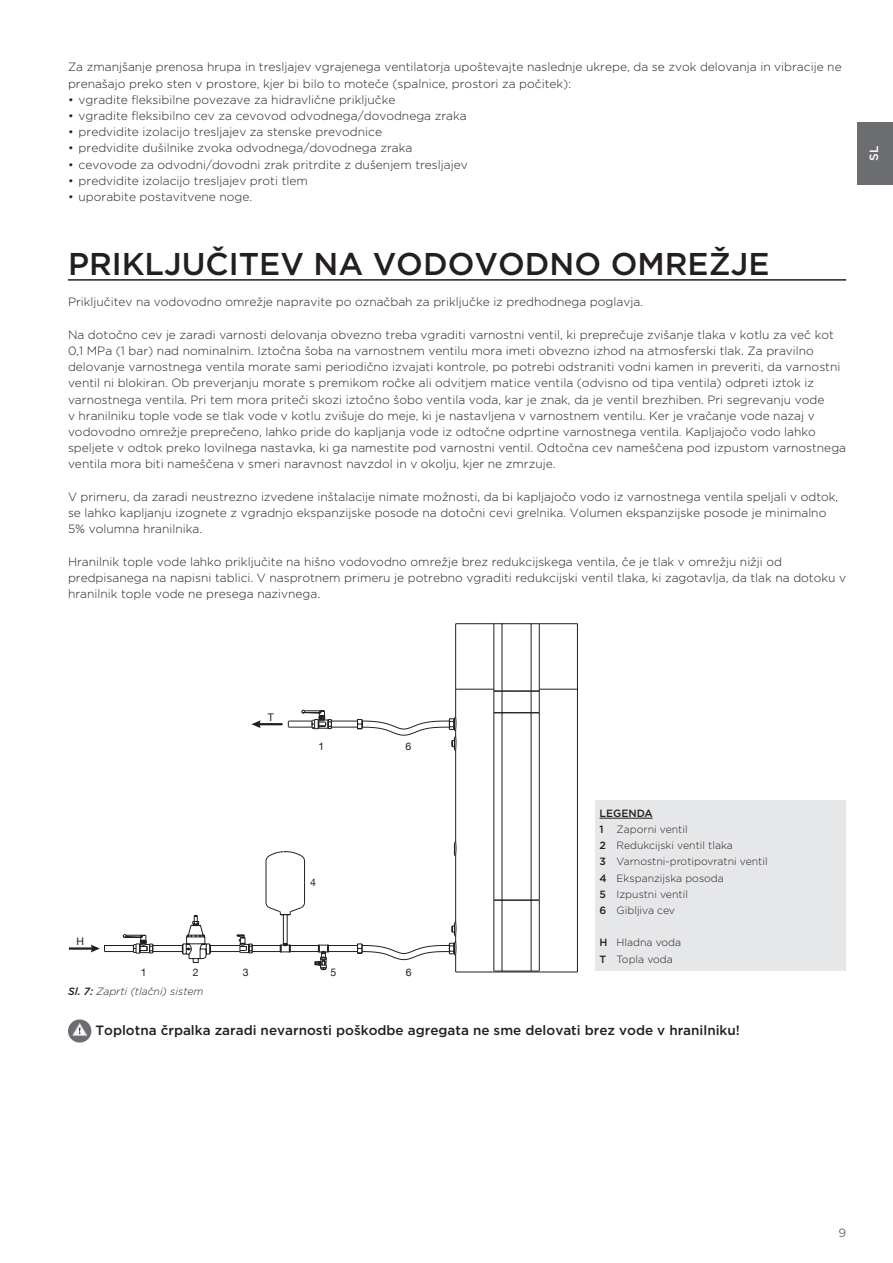
<style>
.page{position:relative;width:893px;height:1263px;background:#fff}
.page>*{position:absolute;margin:0;border:0;box-sizing:border-box;transform-origin:0 0}
.t1{font:500 31.5px "Gotham";color:#231f20}
.t2{font:500 13.5px "Gotham";color:#231f20}
.t3{font:300 12px/16.2px "Gotham";color:#231f20}
.t4{font:500 12px "Gotham";color:#fff}
.t5{font:12px "Gotham";color:#6c6d70}
.t6{font:300 10.5px/16.2px "Gotham";color:#231f20}
.t7{font:italic 300 10.5px "Gotham";color:#231f20}
.t8{font:10.5px "Helvetica Neue LT Com";color:#231f20}
.s1{font-weight:500}
</style>
<div class="page">
<div style="left:68px;top:1019px;width:23px;height:23px;background:#6c6d70;border-radius:50%"></div>
<svg style="left:72px;top:1022px;width:16px;height:14px"></svg>
<hr style="left:68px;top:279px;width:778px;height:2px;background:#231f20">
<div style="left:595px;top:800px;width:251px;height:171px;background:#e6e7e9"></div>
<hr style="left:599px;top:818px;width:54px;height:1px;background:#231f20">
<svg style="left:455px;top:623px;width:84px;height:66px"></svg>
<hr style="left:494px;top:624px;width:1px;height:65px;background:#231f20">
<hr style="left:539px;top:624px;width:1px;height:65px;background:#231f20">
<svg style="left:531px;top:623px;width:47px;height:1px"></svg>
<svg style="left:456px;top:623px;width:46px;height:1px"></svg>
<hr style="left:69px;top:947px;width:26px;height:3px;background:#231f20">
<svg style="left:91px;top:689px;width:487px;height:284px"></svg>
<div style="left:857px;top:122px;width:36px;height:63px;background:#6c6d70"></div>
<p class="t3" style="left:68px;top:59px;width:775px">Za zmanjšanje prenosa hrupa in tresljajev vgrajenega ventilatorja upoštevajte naslednje ukrepe, da se zvok delovanja in vibracije ne prenašajo preko sten v prostore, kjer bi bilo to moteče (spalnice, prostori za počitek):</p>
<p class="t3" style="left:68px;top:91px;width:329px">• vgradite fleksibilne povezave za hidravlične priključke</p>
<p class="t3" style="left:68px;top:107px;width:400px">• vgradite fleksibilno cev za cevovod odvodnega/dovodnega zraka</p>
<p class="t3" style="left:68px;top:124px;width:315px">• predvidite izolacijo tresljajev za stenske prevodnice</p>
<p class="t3" style="left:68px;top:140px;width:346px">• predvidite dušilnike zvoka odvodnega/dovodnega zraka</p>
<p class="t3" style="left:68px;top:156px;width:401px">• cevovode za odvodni/dovodni zrak pritrdite z dušenjem tresljajev</p>
<p class="t3" style="left:68px;top:172px;width:241px">• predvidite izolacijo tresljajev proti tlem</p>
<p class="t3" style="left:68px;top:188px;width:186px">• uporabite postavitvene noge.</p>
<h1 class="t1" style="left:68px;top:243px;width:703px">PRIKLJUČITEV NA VODOVODNO OMREŽJE</h1>
<p class="t3" style="left:68px;top:294px;width:576px">Priključitev na vodovodno omrežje napravite po označbah za priključke iz predhodnega poglavja.</p>
<p class="t3" style="left:68px;top:326px;width:780px">Na dotočno cev je zaradi varnosti delovanja obvezno treba vgraditi varnostni ventil, ki preprečuje zvišanje tlaka v kotlu za več kot 0,1 MPa (1 bar) nad nominalnim. Iztočna šoba na varnostnem ventilu mora imeti obvezno izhod na atmosferski tlak. Za pravilno delovanje varnostnega ventila morate sami periodično izvajati kontrole, po potrebi odstraniti vodni kamen in preveriti, da varnostni ventil ni blokiran. Ob preverjanju morate s premikom ročke ali odvitjem matice ventila (odvisno od tipa ventila) odpreti iztok iz varnostnega ventila. Pri tem mora priteči skozi iztočno šobo ventila voda, kar je znak, da je ventil brezhiben. Pri segrevanju vode<br>v hranilniku tople vode se tlak vode v kotlu zvišuje do meje, ki je nastavljena v varnostnem ventilu. Ker je vračanje vode nazaj v vodovodno omrežje preprečeno, lahko pride do kapljanja vode iz odtočne odprtine varnostnega ventila. Kapljajočo vodo lahko speljete v odtok preko lovilnega nastavka, ki ga namestite pod varnostni ventil. Odtočna cev nameščena pod izpustom varnostnega ventila mora biti nameščena v smeri naravnost navzdol in v okolju, kjer ne zmrzuje.</p>
<p class="t3" style="left:68px;top:488px;width:772px">V primeru, da zaradi neustrezno izvedene inštalacije nimate možnosti, da bi kapljajočo vodo iz varnostnega ventila speljali v odtok, se lahko kapljanju izognete z vgradnjo ekspanzijske posode na dotočni cevi grelnika. Volumen ekspanzijske posode je minimalno<br>5% volumna hranilnika.</p>
<p class="t3" style="left:68px;top:553px;width:779px">Hranilnik tople vode lahko priključite na hišno vodovodno omrežje brez redukcijskega ventila, če je tlak v omrežju nižji od predpisanega na napisni tablici. V nasprotnem primeru je potrebno vgraditi redukcijski ventil tlaka, ki zagotavlja, da tlak na dotoku v hranilnik tople vode ne presega nazivnega.</p>
<p class="t4" style="left:866px;top:161px;width:17px;rotate:-90deg">SL</p>
<p class="t8" style="left:76px;top:935px;width:9px">H</p>
<p class="t8" style="left:268px;top:711px;width:8px">T</p>
<p class="t8" style="left:318px;top:739px;width:7px">1</p>
<p class="t8" style="left:405px;top:739px;width:7px">6</p>
<p class="t8" style="left:310px;top:876px;width:7px">4</p>
<p class="t8" style="left:141px;top:966px;width:7px">1</p>
<p class="t8" style="left:193px;top:966px;width:7px">2</p>
<p class="t8" style="left:243px;top:966px;width:7px">3</p>
<p class="t8" style="left:331px;top:966px;width:7px">5</p>
<p class="t8" style="left:406px;top:966px;width:7px">6</p>
<p class="t7" style="left:68px;top:985px;width:137px"><span class="s1">Sl. 7:</span> Zaprti (tlačni) sistem</p>
<p class="t6" style="left:599px;top:805px;width:170px"><span class="s1">LEGENDA<br>1</span> Zaporni ventil<br><span class="s1">2</span> Redukcijski ventil tlaka<br><span class="s1">3</span> Varnostni-protipovratni ventil<br><span class="s1">4</span> Ekspanzijska posoda<br><span class="s1">5</span> Izpustni ventil<br><span class="s1">6</span> Gibljiva cev</p>
<p class="t6" style="left:599px;top:934px;width:83px"><span class="s1">H</span> Hladna voda<br><span class="s1">T</span> Topla voda</p>
<p class="t2" style="left:95px;top:1021px;width:646px">Toplotna črpalka zaradi nevarnosti poškodbe agregata ne sme delovati brez vode v hranilniku!</p>
<p class="t5" style="left:838px;top:1225px;width:9px">9</p>
</div>
